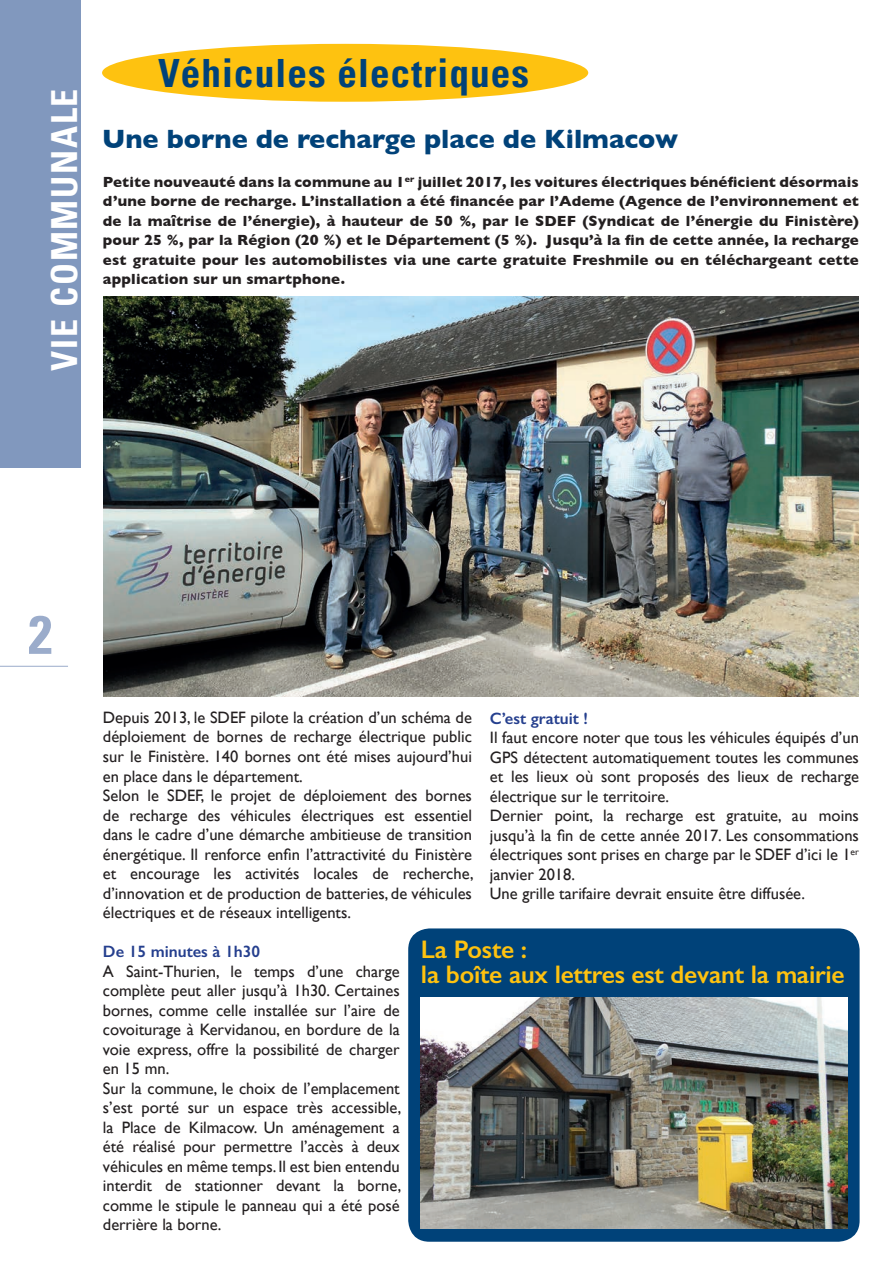
<style>
.page{position:relative;width:893px;height:1263px;background:#fff}
.page>*{position:absolute;margin:0;border:0;box-sizing:border-box;transform-origin:0 0}
.Normal_e{font:700 condensed 54px "Univers";color:#9baccb}
.Normal_e-2{font:700 condensed 39px "Univers";letter-spacing:.03em;color:#004279}
.Normal_e-3{font:700 condensed 36px "Univers";letter-spacing:.05em;color:#fff}
.t1{font:700 27px "Gill Sans";color:#004279}
.t2{font:600 25.5px "Gill Sans";letter-spacing:-.01em;color:#fec210}
.t3{font:16.5px/19.5px "Gill Sans";color:#231f20;text-align:justify}
.t4{font:600 16.5px "Gill Sans";color:#253f8e}
.t5{font:700 15px/19.5px "Gill Sans";letter-spacing:.01em;color:#231f20;text-align:justify}
</style>
<div class="page">
<hr style="left:0;top:666px;width:68px;height:1px;background:#9baccb">
<div style="left:0;top:0;width:81px;height:468px;background:#8198be"></div>
<div style="left:102px;top:44px;width:486px;height:58px;background:#fec210;border-radius:50%"></div>
<img style="left:103px;top:297px;width:756px;height:400px">
<div style="left:408px;top:928px;width:452px;height:314px;background:#004279;border-radius:21px"></div>
<img style="left:421px;top:997px;width:427px;height:232px">
<p class="Normal_e-3" style="left:42px;top:371px;width:284px;rotate:-90deg">VIE COMMUNALE</p>
<p class="Normal_e-2" style="left:158px;top:49px;width:372px">Véhicules électriques</p>
<p class="t1" style="left:102px;top:123px;width:578px">Une borne de recharge place de Kilmacow</p>
<p class="t5" style="left:103px;top:172px;width:757px">Petite nouveauté dans la commune au 1<sup>er</sup> juillet 2017, les voitures électriques bénéficient désormais d’une borne de recharge. L’installation a été financée par l’Ademe (Agence de l’environnement et de la maîtrise de l’énergie), à hauteur de 50 %, par le SDEF (Syndicat de l’énergie du Finistère) pour 25 %, par la Région (20 %) et le Département (5 %). Jusqu’à la fin de cette année, la recharge est gratuite pour les automobilistes via une carte gratuite Freshmile ou en téléchargeant cette application sur un smartphone.</p>
<p class="Normal_e" style="left:28px;top:601px;width:25px">2</p>
<p class="t3" style="left:103px;top:707px;width:371px">Depuis 2013, le SDEF pilote la création d’un schéma de déploiement de bornes de recharge électrique public sur le Finistère. 140 bornes ont été mises aujourd’hui en place dans le département.</p>
<p class="t3" style="left:103px;top:785px;width:372px">Selon le SDEF, le projet de déploiement des bornes de recharge des véhicules électriques est essentiel dans le cadre d’une démarche ambitieuse de transition énergétique. Il renforce enfin l’attractivité du Finistère et encourage les activités locales de recherche, d’innovation et de production de batteries, de véhicules électriques et de réseaux intelligents.</p>
<p class="t4" style="left:103px;top:941px;width:159px">De 15 minutes à 1h30</p>
<p class="t3" style="left:103px;top:961px;width:298px">A Saint-Thurien, le temps d’une charge complète peut aller jusqu’à 1h30. Certaines bornes, comme celle installée sur l’aire de covoiturage à Kervidanou, en bordure de la voie express, offre la possibilité de charger en 15 mn.</p>
<p class="t3" style="left:103px;top:1078px;width:300px">Sur la commune, le choix de l’emplacement s’est porté sur un espace très accessible, la Place de Kilmacow. Un aménagement a été réalisé pour permettre l’accès à deux véhicules en même temps. Il est bien entendu interdit de stationner devant la borne, comme le stipule le panneau qui a été posé derrière la borne.</p>
<p class="t4" style="left:490px;top:708px;width:100px">C’est gratuit !</p>
<p class="t3" style="left:490px;top:728px;width:371px">Il faut encore noter que tous les véhicules équipés d’un GPS détectent automatiquement toutes les communes et les lieux où sont proposés des lieux de recharge électrique sur le territoire.</p>
<p class="t3" style="left:490px;top:806px;width:371px">Dernier point, la recharge est gratuite, au moins jusqu’à la fin de cette année 2017. Les consommations électriques sont prises en charge par le SDEF d’ici le 1<sup>er </sup>janvier 2018.</p>
<p class="t3" style="left:490px;top:883px;width:317px">Une grille tarifaire devrait ensuite être diffusée.</p>
<p class="t2" style="left:421px;top:933px;width:108px">La Poste :</p>
<p class="t2" style="left:421px;top:959px;width:425px">la boîte aux lettres est devant la mairie</p>
</div>
